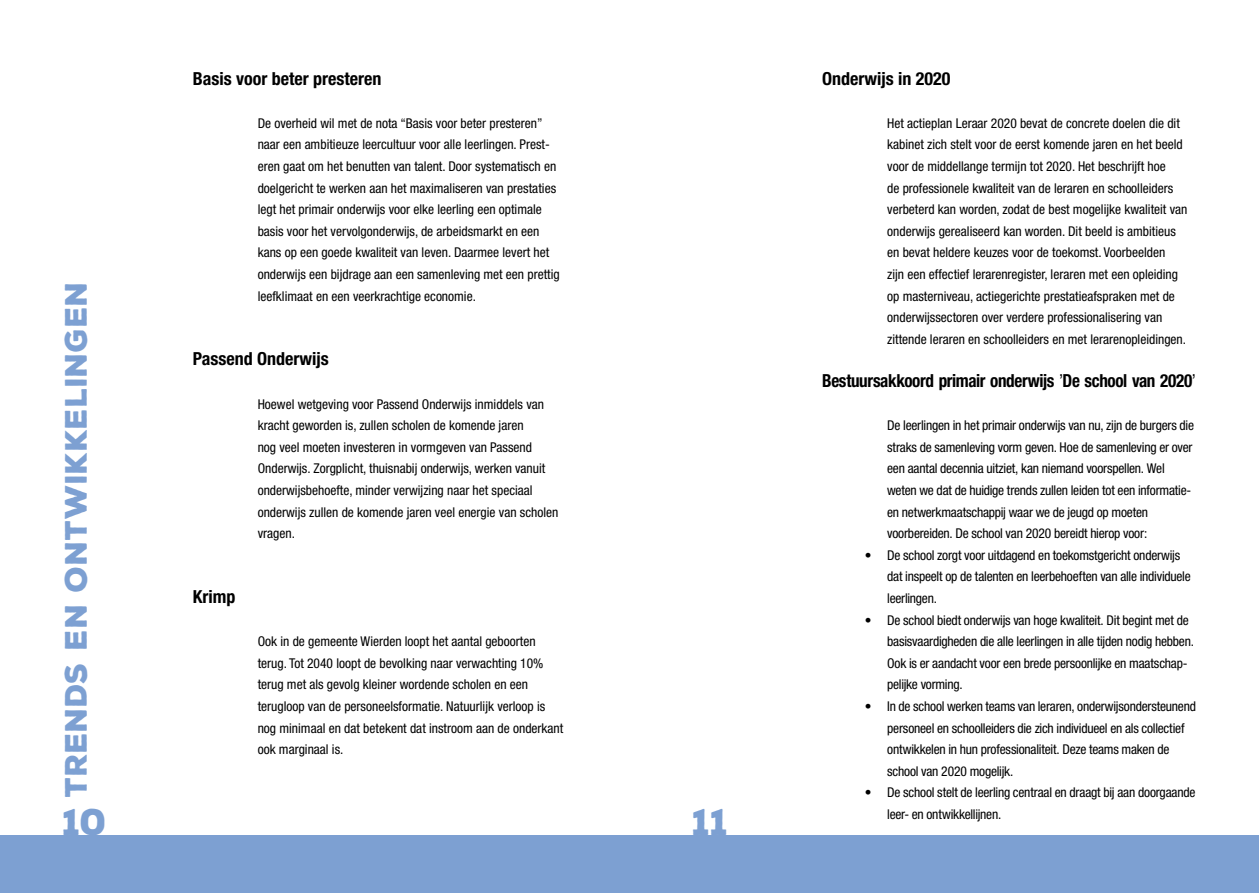
<style>
.page{position:relative;width:1259px;height:893px;background:#fff}
.page>*{position:absolute;margin:0;border:0;box-sizing:border-box;transform-origin:0 0}
.t1{font:900 36px "Nexa Rust Sans";color:#7da0d2}
.t2{font:900 30px "Nexa Rust Sans";letter-spacing:.01em;color:#7da0d2}
.t3{font:700 condensed 18px "Helvetica Neue LT Std";color:#000}
.t4{font:700 condensed 18px "Helvetica Neue LT Std";letter-spacing:-.02em;color:#000;scale:.95 1}
.t5{font:condensed 13.5px/21.6px "Helvetica Neue LT Std";color:#000}
.t6{font:condensed 13.5px/21.6px "Helvetica Neue LT Std";letter-spacing:-.02em;color:#000}
.s1{font-weight:400}
</style>
<div class="page">
<div style="left:0;top:835px;width:1259px;height:58px;background:#7da0d2"></div>
<h2 class="t2" style="left:56px;top:797px;width:517px;rotate:-90deg">Trends en ontwikkelingen</h2>
<h3 class="t3" style="left:193px;top:67px;width:190px">Basis voor beter presteren</h3>
<p class="t5" style="left:258px;top:112px;width:303px">De overheid wil met de nota “Basis voor beter presteren” naar een ambitieuze leercultuur voor alle leerlingen. Prest&shy;eren gaat om het benutten van talent. Door systematisch en doelgericht te werken aan het maximaliseren van prestaties legt het primair onderwijs voor elke leerling een optimale basis voor het vervolgonderwijs, de arbeidsmarkt en een kans op een goede kwaliteit van leven. Daarmee levert het onderwijs een bijdrage aan een samenleving met een prettig leefklimaat en een veerkrachtige economie.</p>
<h3 class="t3" style="left:193px;top:348px;width:137px">Passend Onderwijs</h3>
<h3 class="t3" style="left:193px;top:586px;width:44px">Krimp</h3>
<p class="t5" style="left:258px;top:393px;width:302px">Hoewel wetgeving voor Passend Onderwijs inmiddels van kracht geworden is, zullen scholen de komende jaren<br>nog veel moeten investeren in vormgeven van Passend Onderwijs. Zorgplicht, thuisnabij onderwijs, werken vanuit onderwijsbehoefte, minder verwijzing naar het speciaal onderwijs zullen de komende jaren veel energie van scholen vragen.</p>
<p class="t5" style="left:258px;top:630px;width:307px">Ook in de gemeente Wierden loopt het aantal geboorten terug. Tot 2040 loopt de bevolking naar verwachting 10% terug met als gevolg kleiner wordende scholen en een terugloop van de personeelsformatie. Natuurlijk verloop is nog minimaal en dat betekent dat instroom aan de onderkant ook marginaal is.</p>
<h1 class="t1" style="left:63px;top:798px;width:46px">10</h1>
<h1 class="t1" style="left:692px;top:798px;width:37px">11</h1>
<h3 class="t3" style="left:822px;top:67px;width:130px">Onderwijs in 2020</h3>
<p class="t5" style="left:887px;top:112px;width:302px">Het actieplan Leraar 2020 bevat de concrete doelen die dit kabinet zich stelt voor de eerst komende jaren en het beeld voor de middellange termijn tot 2020. Het beschrijft hoe<br>de professionele kwaliteit van de leraren en schoolleiders verbeterd kan worden, zodat de best mogelijke kwaliteit van onderwijs gerealiseerd kan worden. Dit beeld is ambitieus en bevat heldere keuzes voor de toekomst. Voorbeelden<br>zijn een effectief lerarenregister, leraren met een opleiding op masterniveau, actiegerichte prestatieafspraken met de onderwijssectoren over verdere professionalisering van zittende leraren en schoolleiders en met lerarenopleidingen.</p>
<h3 class="t4" style="left:822px;top:370px;width:395px">Bestuursakkoord primair onderwijs <span class="s1">’</span>De school van 2020<span class="s1">’</span></h3>
<p class="t5" style="left:864px;top:544px;width:8px">•</p>
<p class="t5" style="left:864px;top:609px;width:8px">•</p>
<p class="t5" style="left:864px;top:695px;width:8px">•</p>
<p class="t5" style="left:864px;top:782px;width:8px">•</p>
<p class="t6" style="left:887px;top:414px;width:310px">De leerlingen in het primair onderwijs van nu, zijn de burgers die straks de samenleving vorm geven. Hoe de samenleving er over een aantal decennia uitziet, kan niemand voorspellen. Wel weten we dat de huidige trends zullen leiden tot een informatie&shy;en netwerkmaatschappij waar we de jeugd op moeten voorbereiden. De school van 2020 bereidt hierop voor:<br>De school zorgt voor uitdagend en toekomstgericht onderwijs dat inspeelt op de talenten en leerbehoeften van alle individuele leerlingen.<br>De school biedt onderwijs van hoge kwaliteit. Dit begint met de basisvaardigheden die alle leerlingen in alle tijden nodig hebben.<br>Ook is er aandacht voor een brede persoonlijke en maatschap&shy;pelijke vorming.<br>In de school werken teams van leraren, onderwijsondersteunend personeel en schoolleiders die zich individueel en als collectief ontwikkelen in hun professionaliteit. Deze teams maken de school van 2020 mogelijk.<br>De school stelt de leerling centraal en draagt bij aan doorgaande leer- en ontwikkellijnen.</p>
</div>
